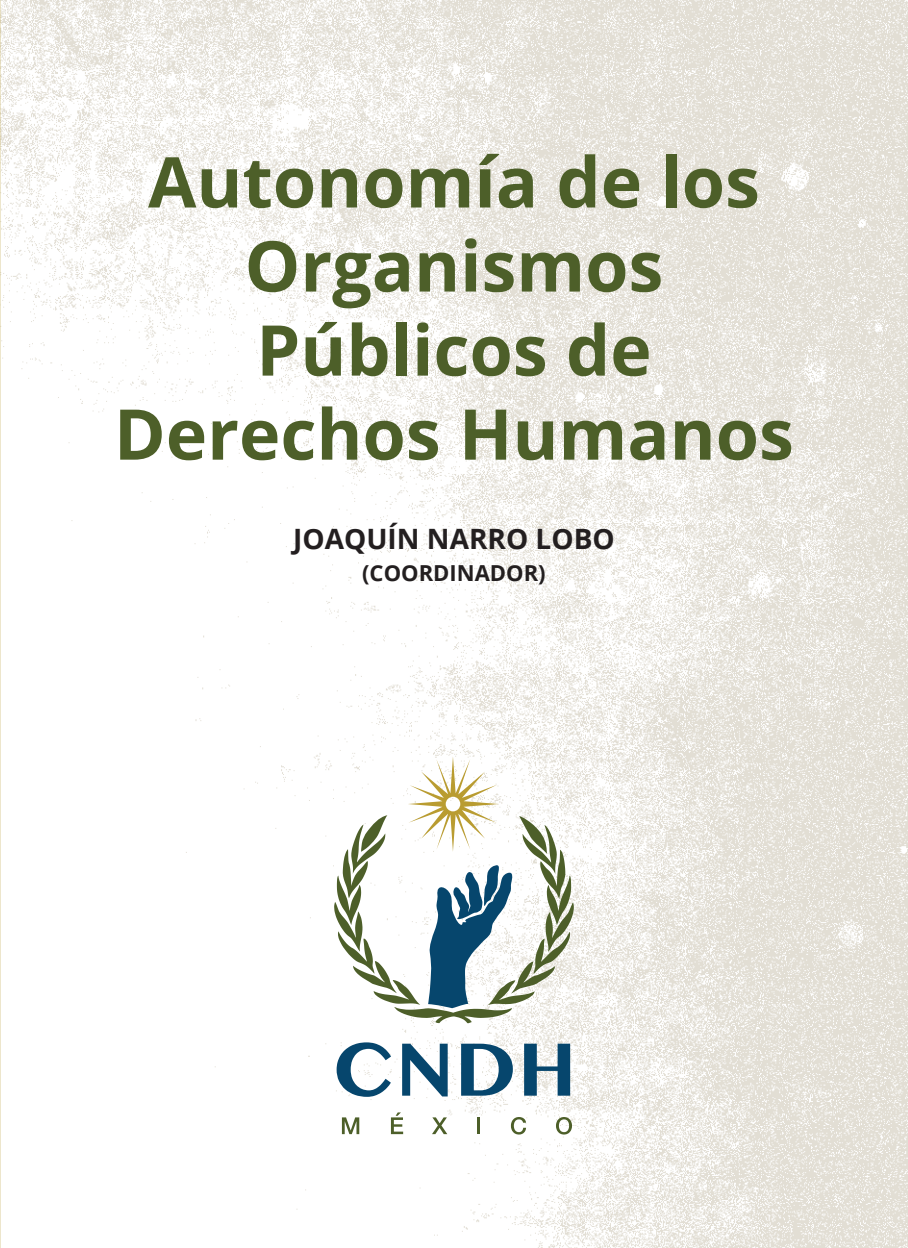
<style>
.page{position:relative;width:908px;height:1248px;background:#fff}
.page>*{position:absolute;margin:0;border:0;box-sizing:border-box;transform-origin:0 0}
.t1{font:700 70px/84px "Open Sans";color:#4d5f29;text-align:center}
.t2{font:700 28px "Open Sans";color:#231f20}
.t3{font:700 22px "Open Sans";color:#231f20}
</style>
<div class="page">
<img style="left:0;top:0;width:907px;height:1247px">
<svg style="left:336px;top:1042px;width:55px;height:54px"></svg>
<svg style="left:402px;top:1043px;width:45px;height:53px"></svg>
<svg style="left:461px;top:1043px;width:51px;height:52px"></svg>
<svg style="left:524px;top:1043px;width:46px;height:52px"></svg>
<svg style="left:334px;top:756px;width:239px;height:267px"></svg>
<svg style="left:342px;top:1117px;width:17px;height:16px"></svg>
<svg style="left:391px;top:1112px;width:12px;height:21px"></svg>
<svg style="left:432px;top:1117px;width:15px;height:16px"></svg>
<hr style="left:477px;top:1117px;width:3px;height:16px;background:#4d5f29">
<svg style="left:510px;top:1116px;width:16px;height:18px"></svg>
<svg style="left:555px;top:1116px;width:16px;height:18px"></svg>
<p class="t1" style="left:114px;top:138px;width:681px">Autonomía de los<br>Organismos<br>Públicos de<br>Derechos Humanos</p>
<p class="t2" style="left:293px;top:519px;width:323px">JOAQUÍN NARRO LOBO</p>
<p class="t3" style="left:362px;top:557px;width:185px">(COORDINADOR)</p>
</div>
